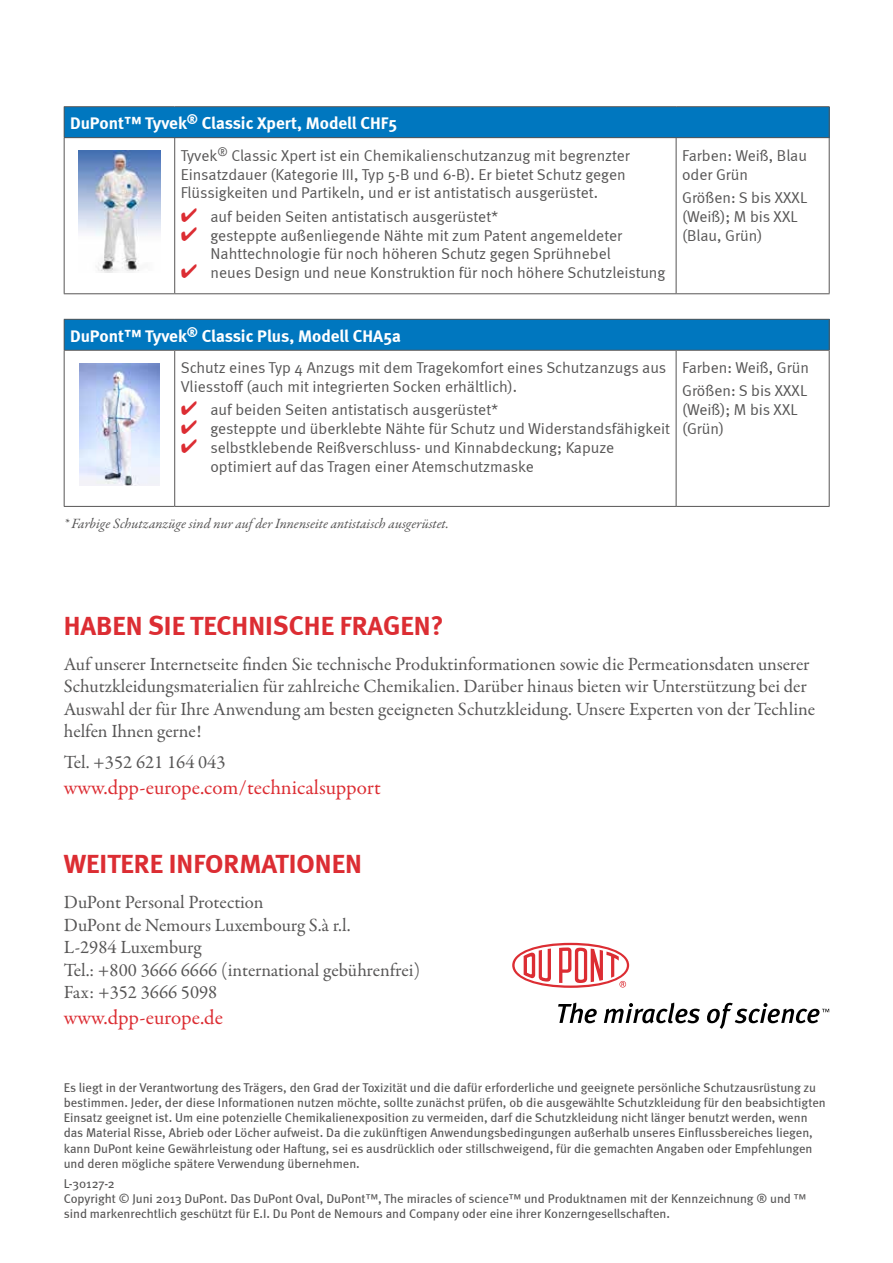
<style>
.page{position:relative;width:893px;height:1263px;background:#fff}
.page>*{position:absolute;margin:0;border:0;box-sizing:border-box;transform-origin:0 0}
.t1{font:700 27px "Meta";color:#dc2d33}
.t2{font:21px "Garamond Premr Pro";color:#dc2d33}
.t3{font:18.75px/22.5px "Garamond Premr Pro";letter-spacing:-.005em;color:#575656}
.t4{font:700 17.25px "Meta";color:#fff}
.t5{font:15.75px/18.9px "Meta Normal";color:#575656}
.t6{font:italic 14.25px "Garamond Premr Pro";color:#575656}
.t7{font:12.75px/15.3px "Meta";color:#575656}
</style>
<div class="page">
<div style="left:64px;top:107px;width:765px;height:31px;background:#0077bf"></div>
<div style="left:64px;top:319px;width:765px;height:31px;background:#0077bf"></div>
<hr style="left:64px;top:137px;width:111px;height:1px;background:#575656">
<hr style="left:175px;top:137px;width:501px;height:1px;background:#575656">
<hr style="left:676px;top:137px;width:154px;height:1px;background:#575656">
<hr style="left:64px;top:106px;width:111px;height:1px;background:#575656">
<hr style="left:64px;top:107px;width:1px;height:30px;background:#575656">
<hr style="left:175px;top:106px;width:501px;height:1px;background:#575656">
<hr style="left:676px;top:106px;width:154px;height:1px;background:#575656">
<hr style="left:829px;top:107px;width:1px;height:30px;background:#575656">
<hr style="left:64px;top:138px;width:1px;height:155px;background:#575656">
<hr style="left:829px;top:138px;width:1px;height:155px;background:#575656">
<hr style="left:64px;top:351px;width:1px;height:155px;background:#575656">
<hr style="left:829px;top:351px;width:1px;height:155px;background:#575656">
<hr style="left:174px;top:138px;width:1px;height:155px;background:#575656">
<hr style="left:676px;top:138px;width:1px;height:155px;background:#575656">
<hr style="left:174px;top:351px;width:1px;height:155px;background:#575656">
<hr style="left:676px;top:351px;width:1px;height:155px;background:#575656">
<hr style="left:64px;top:320px;width:1px;height:30px;background:#575656">
<hr style="left:829px;top:320px;width:1px;height:30px;background:#575656">
<hr style="left:64px;top:350px;width:111px;height:1px;background:#575656">
<hr style="left:175px;top:350px;width:501px;height:1px;background:#575656">
<hr style="left:676px;top:350px;width:154px;height:1px;background:#575656">
<hr style="left:64px;top:293px;width:111px;height:1px;background:#575656">
<hr style="left:175px;top:293px;width:501px;height:1px;background:#575656">
<hr style="left:676px;top:293px;width:154px;height:1px;background:#575656">
<hr style="left:64px;top:319px;width:111px;height:1px;background:#575656">
<hr style="left:175px;top:319px;width:501px;height:1px;background:#575656">
<hr style="left:676px;top:319px;width:154px;height:1px;background:#575656">
<hr style="left:64px;top:506px;width:111px;height:1px;background:#575656">
<hr style="left:175px;top:506px;width:501px;height:1px;background:#575656">
<hr style="left:676px;top:506px;width:154px;height:1px;background:#575656">
<img style="left:79px;top:150px;width:81px;height:123px">
<img style="left:79px;top:363px;width:81px;height:123px">
<svg style="left:512px;top:943px;width:117px;height:45px"></svg>
<svg style="left:558px;top:1002px;width:39px;height:21px"></svg>
<svg style="left:604px;top:1002px;width:96px;height:21px"></svg>
<svg style="left:707px;top:1003px;width:122px;height:26px"></svg>
<h3 class="t4" style="left:70px;top:113px;width:329px">DuPont™ Tyvek<sup>®</sup> Classic Xpert, Modell CHF5</h3>
<p class="t5" style="left:181px;top:146px;width:451px">Tyvek<sup>®</sup> Classic Xpert ist ein Chemikalienschutzanzug mit begrenzter<br>Einsatzdauer (Kategorie III, Typ 5-B und 6-B). Er bietet Schutz gegen<br>Flüssigkeiten und Partikeln, und er ist antistatisch ausgerüstet.</p>
<p class="t5" style="left:210px;top:206px;width:456px">auf beiden Seiten antistatisch ausgerüstet*<br>gesteppte außenliegende Nähte mit zum Patent angemeldeter Nahttechnologie für noch höheren Schutz gegen Sprühnebel<br>neues Design und neue Konstruktion für noch höhere Schutzleistung</p>
<p class="t5" style="left:682px;top:146px;width:126px">Farben: Weiß, Blau oder Grün</p>
<p class="t5" style="left:682px;top:188px;width:127px">Größen: S bis XXXL (Weiß); M bis XXL (Blau, Grün)</p>
<h3 class="t4" style="left:70px;top:325px;width:332px">DuPont™ Tyvek<sup>®</sup> Classic Plus, Modell CHA5a</h3>
<p class="t5" style="left:181px;top:358px;width:487px">Schutz eines Typ 4 Anzugs mit dem Tragekomfort eines Schutzanzugs aus<br>Vliesstoff (auch mit integrierten Socken erhältlich).</p>
<p class="t5" style="left:210px;top:400px;width:461px">auf beiden Seiten antistatisch ausgerüstet*<br>gesteppte und überklebte Nähte für Schutz und Widerstandsfähigkeit selbstklebende Reißverschluss- und Kinnabdeckung; Kapuze optimiert auf das Tragen einer Atemschutzmaske</p>
<p class="t5" style="left:682px;top:356px;width:128px;line-height:23.1px">Farben: Weiß, Grün<br>Größen: S bis XXXL</p>
<p class="t5" style="left:682px;top:400px;width:117px">(Weiß); M bis XXL (Grün)</p>
<p class="t6" style="left:64px;top:514px;width:387px">* Farbige Schutzanzüge sind nur auf der Innenseite antistaisch ausgerüstet.</p>
<h1 class="t1" style="left:64px;top:609px;width:33px">Haben</h1>
<h1 class="t1" style="left:148px;top:609px;width:58px">Sie technische</h1>
<h1 class="t1" style="left:340px;top:609px;width:28px">Fragen</h1>
<h1 class="t1" style="left:431px;top:609px;width:14px">?</h1>
<p class="t3" style="left:64px;top:653px;width:753px">Auf unserer Internetseite finden Sie technische Produktinformationen sowie die Permeationsdaten unserer Schutzkleidungsmaterialien für zahlreiche Chemikalien. Darüber hinaus bieten wir Unterstützung bei der Auswahl der für Ihre Anwendung am besten geeigneten Schutzkleidung. Unsere Experten von der Techline helfen Ihnen gerne!</p>
<h3 class="t3" style="left:64px;top:752px;width:163px">Tel. +352 621 164 043</h3>
<h2 class="t2" style="left:64px;top:774px;width:319px">www.dpp-europe.com/technicalsupport</h2>
<h1 class="t1" style="left:64px;top:848px;width:36px">Weitere</h1>
<h1 class="t1" style="left:169px;top:848px;width:24px">Informationen</h1>
<h3 class="t3" style="left:64px;top:892px;width:358px">DuPont Personal Protection<br>DuPont de Nemours Luxembourg S.à r.l.<br>L-2984 Luxemburg<br>Tel.: +800 3666 6666 (international gebührenfrei)<br>Fax: +352 3666 5098</h3>
<h2 class="t2" style="left:64px;top:1004px;width:161px">www.dpp-europe.de</h2>
<p class="t7" style="left:64px;top:1079px;width:763px">Es liegt in der Verantwortung des Trägers, den Grad der Toxizität und die dafür erforderliche und geeignete persönliche Schutzausrüstung zu bestimmen. Jeder, der diese Informationen nutzen möchte, sollte zunächst prüfen, ob die ausgewählte Schutzkleidung für den beabsichtigten Einsatz geeignet ist. Um eine potenzielle Chemikalienexposition zu vermeiden, darf die Schutzkleidung nicht länger benutzt werden, wenn das Material Risse, Abrieb oder Löcher aufweist. Da die zukünftigen Anwendungsbedingungen außerhalb unseres Einflussbereiches liegen, kann DuPont keine Gewährleistung oder Haftung, sei es ausdrücklich oder stillschweigend, für die gemachten Angaben oder Empfehlungen und deren mögliche spätere Verwendung übernehmen.</p>
<p class="t7" style="left:64px;top:1175px;width:744px">L-30127-2<br>Copyright © Juni 2013 DuPont. Das DuPont Oval, DuPont™, The miracles of science™ und Produktnamen mit der Kennzeichnung ® und ™ sind markenrechtlich geschützt für E.I. Du Pont de Nemours and Company oder eine ihrer Konzerngesellschaften.</p>
</div>
